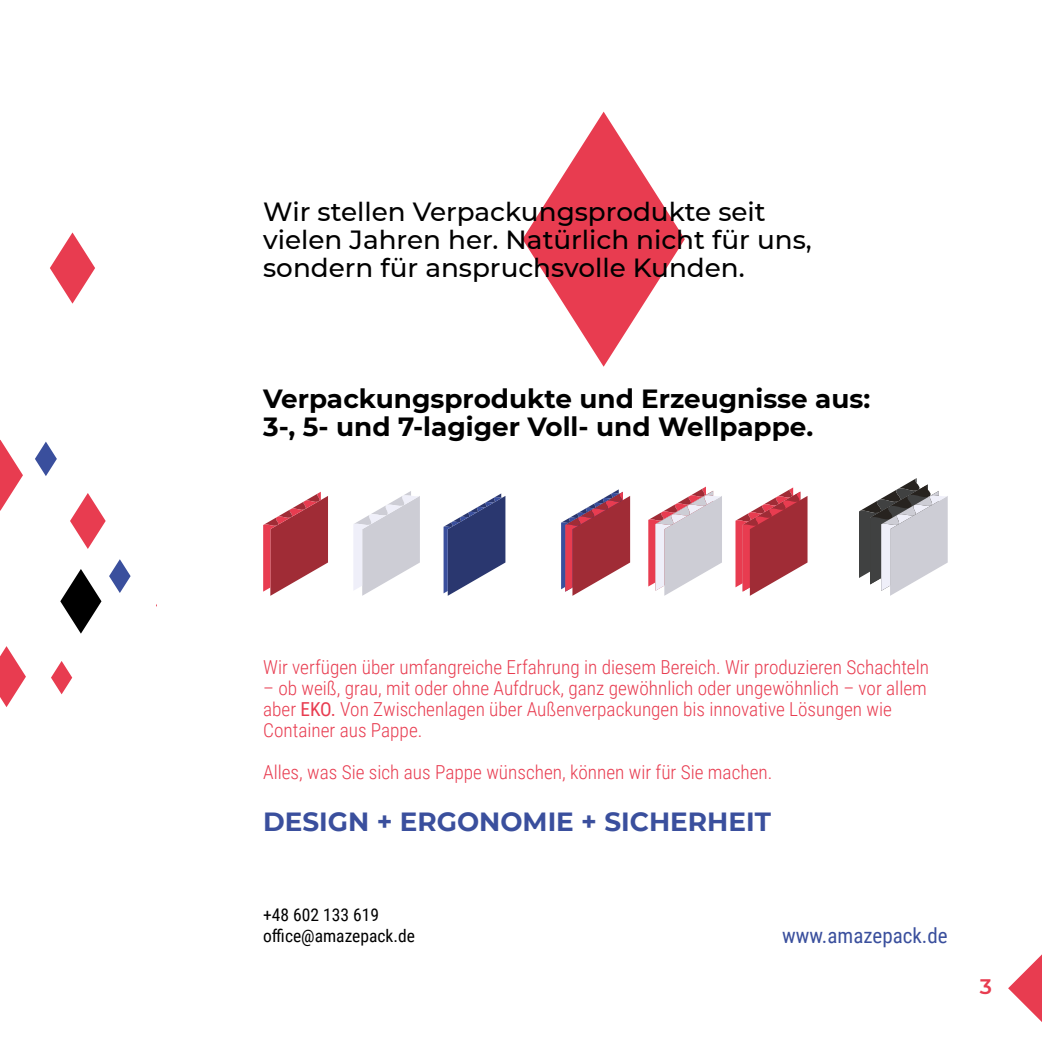
<style>
.page{position:relative;width:1042px;height:1042px;background:#fff}
.page>*{position:absolute;margin:0;border:0;box-sizing:border-box;transform-origin:0 0}
.t1{font:500 26.25px/28px "Montserrat";color:#000}
.t2{font:700 26.25px/28px "Montserrat";color:#000}
.t3{font:700 26.25px "Montserrat";color:#3a4f9d}
.t4{font:21px "Roboto Condensed";color:#3a4f9d}
.t5{font:600 21px "Montserrat";color:#e83c50}
.t6{font:300 19.25px/21px "Roboto Condensed";color:#e83c50}
.t7{font:17.5px/21px "Roboto Condensed";color:#000}
.s1{font-weight:400}
</style>
<div class="page">
<svg style="left:1008px;top:954px;width:34px;height:68px"></svg>
<svg style="left:35px;top:442px;width:22px;height:34px"></svg>
<svg style="left:109px;top:559px;width:22px;height:34px"></svg>
<svg style="left:0;top:440px;width:23px;height:71px"></svg>
<svg style="left:60px;top:569px;width:41px;height:65px"></svg>
<svg style="left:0;top:646px;width:26px;height:61px"></svg>
<svg style="left:70px;top:493px;width:36px;height:56px"></svg>
<svg style="left:50px;top:232px;width:45px;height:72px"></svg>
<svg style="left:51px;top:661px;width:21px;height:33px"></svg>
<svg style="left:522px;top:112px;width:163px;height:255px"></svg>
<svg style="left:263px;top:492px;width:65px;height:104px"></svg>
<svg style="left:353px;top:491px;width:67px;height:105px"></svg>
<svg style="left:443px;top:493px;width:62px;height:103px"></svg>
<svg style="left:735px;top:487px;width:72px;height:109px"></svg>
<svg style="left:561px;top:489px;width:69px;height:107px"></svg>
<svg style="left:648px;top:486px;width:74px;height:110px"></svg>
<svg style="left:859px;top:478px;width:88px;height:118px"></svg>
<h1 class="t1" style="left:263px;top:197px;width:550px">Wir stellen Verpackungsprodukte seit vielen Jahren her. Natürlich nicht für uns, sondern für anspruchsvolle Kunden.</h1>
<h1 class="t2" style="left:263px;top:383px;width:608px">Verpackungsprodukte und Erzeugnisse aus:<br>3-, 5- und 7-lagiger Voll- und Wellpappe.</h1>
<p class="t6" style="left:263px;top:656px;width:667px">Wir verfügen über umfangreiche Erfahrung in diesem Bereich. Wir produzieren Schachteln</p>
<p class="t6" style="left:263px;top:677px;width:665px">– ob weiß, grau, mit oder ohne Aufdruck, ganz gewöhnlich oder ungewöhnlich – vor allem aber <span class="s1">EKO.</span> Von Zwischenlagen über Außenverpackungen bis innovative Lösungen wie<br>Container aus Pappe.</p>
<p class="t6" style="left:263px;top:761px;width:511px">Alles, was Sie sich aus Pappe wünschen, können wir für Sie machen.</p>
<h1 class="t3" style="left:263px;top:803px;width:509px">DESIGN + ERGONOMIE + SICHERHEIT</h1>
<p class="t7" style="left:263px;top:904px;width:153px">+48 602 133 619 office@amazepack.de</p>
<p class="t4" style="left:782px;top:921px;width:167px">www.amazepack.de</p>
<p class="t5" style="left:980px;top:972px;width:14px">3</p>
</div>
